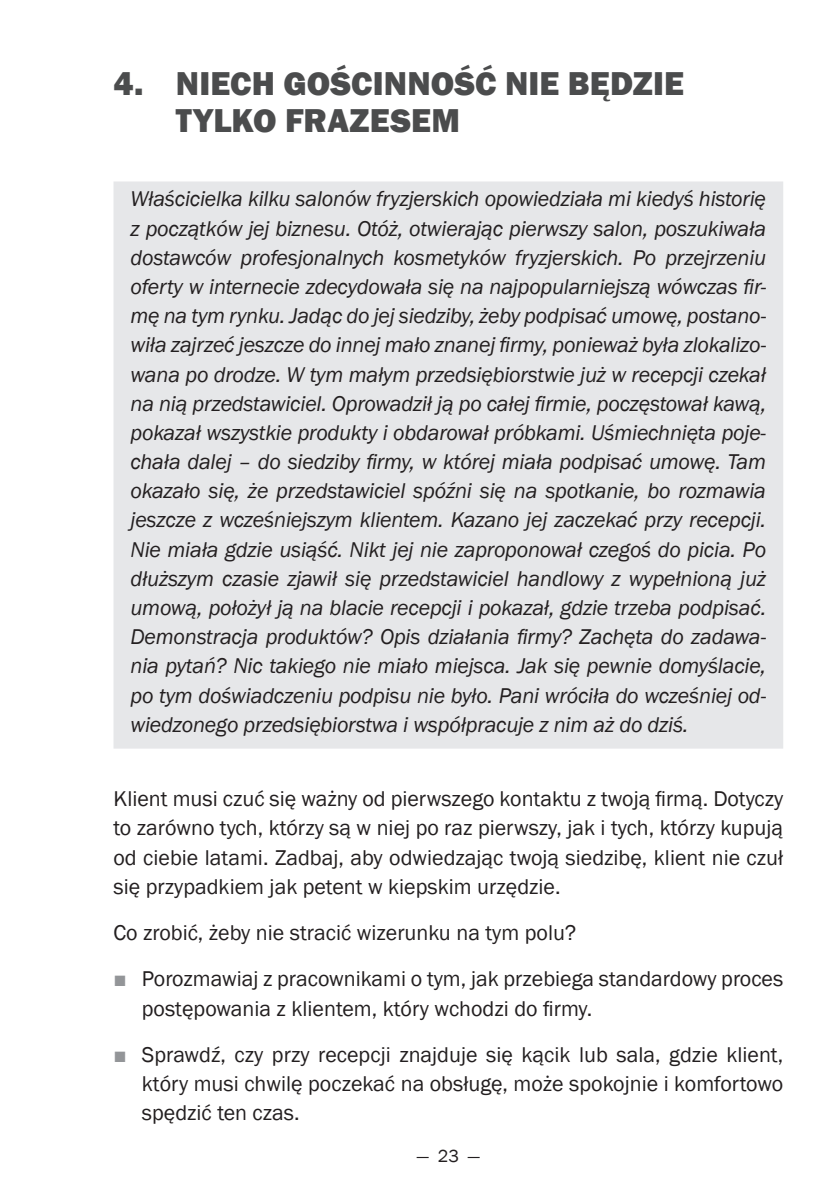
<style>
.page{position:relative;width:840px;height:1191px;background:#fff}
.page>*{position:absolute;margin:0;border:0;box-sizing:border-box;transform-origin:0 0}
.t1{font:800 34px/37.2px "Franklin Gothic";letter-spacing:.005em;color:#4b4c4d}
.t2{font:italic 22px/29.2px "Franklin Gothic";letter-spacing:-.01em;color:#231f20;text-align:justify}
.t3{font:22px/29.2px "Franklin Gothic";color:#231f20;text-align:justify}
.t4{font:18px "Franklin Gothic";color:#231f20}
.s1{color:#939598}
</style>
<div class="page">
<div style="left:114px;top:182px;width:667px;height:565px;background:#e6e7e9"></div>
<h1 class="t1" style="left:176px;top:65px;width:509px;text-indent:-62px">4. NIECH GOŚCINNOŚĆ NIE BĘDZIE<br>TYLKO FRAZESEM</h1>
<p class="t2" style="left:130px;top:185px;width:636px">Właścicielka kilku salonów fryzjerskich opowiedziała mi kiedyś historię z początków jej biznesu. Otóż, otwierając pierwszy salon, poszukiwała dostawców profesjonalnych kosmetyków fryzjerskich. Po przejrzeniu oferty w internecie zdecydowała się na najpopularniejszą wówczas fir&shy;mę na tym rynku. Jadąc do jej siedziby, żeby podpisać umowę, postano&shy;wiła zajrzeć jeszcze do innej mało znanej firmy, ponieważ była zlokalizo&shy;wana po drodze. W tym małym przedsiębiorstwie już w recepcji czekał na nią przedstawiciel. Oprowadził ją po całej firmie, poczęstował kawą, pokazał wszystkie produkty i obdarował próbkami. Uśmiechnięta poje&shy;chała dalej – do siedziby firmy, w której miała podpisać umowę. Tam okazało się, że przedstawiciel spóźni się na spotkanie, bo rozmawia jeszcze z wcześniejszym klientem. Kazano jej zaczekać przy recepcji.<br>Nie miała gdzie usiąść. Nikt jej nie zaproponował czegoś do picia. Po dłuższym czasie zjawił się przedstawiciel handlowy z wypełnioną już umową, położył ją na blacie recepcji i pokazał, gdzie trzeba podpisać.<br>Demonstracja produktów? Opis działania firmy? Zachęta do zadawa&shy;nia pytań? Nic takiego nie miało miejsca. Jak się pewnie domyślacie, po tym doświadczeniu podpisu nie było. Pani wróciła do wcześniej od&shy;wiedzonego przedsiębiorstwa i współpracuje z nim aż do dziś.</p>
<p class="t3" style="left:113px;top:785px;width:670px">Klient musi czuć się ważny od pierwszego kontaktu z twoją firmą. Dotyczy to zarówno tych, którzy są w niej po raz pierwszy, jak i tych, którzy kupują od ciebie latami. Zadbaj, aby odwiedzając twoją siedzibę, klient nie czuł się przypadkiem jak petent w kiepskim urzędzie.</p>
<p class="t3" style="left:113px;top:918px;width:464px">Co zrobić, żeby nie stracić wizerunku na tym polu?</p>
<p class="t3" style="left:142px;top:965px;width:642px;text-indent:-28px"><span class="s1">■</span> Porozmawiaj z pracownikami o tym, jak przebiega standardowy proces postępowania z klientem, który wchodzi do firmy.</p>
<p class="t3" style="left:142px;top:1040px;width:642px;text-indent:-28px"><span class="s1">■</span> Sprawdź, czy przy recepcji znajduje się kącik lub sala, gdzie klient, który musi chwilę poczekać na obsługę, może spokojnie i komfortowo spędzić ten czas.</p>
<p class="t4" style="left:416px;top:1144px;width:65px">— 23 —</p>
</div>
